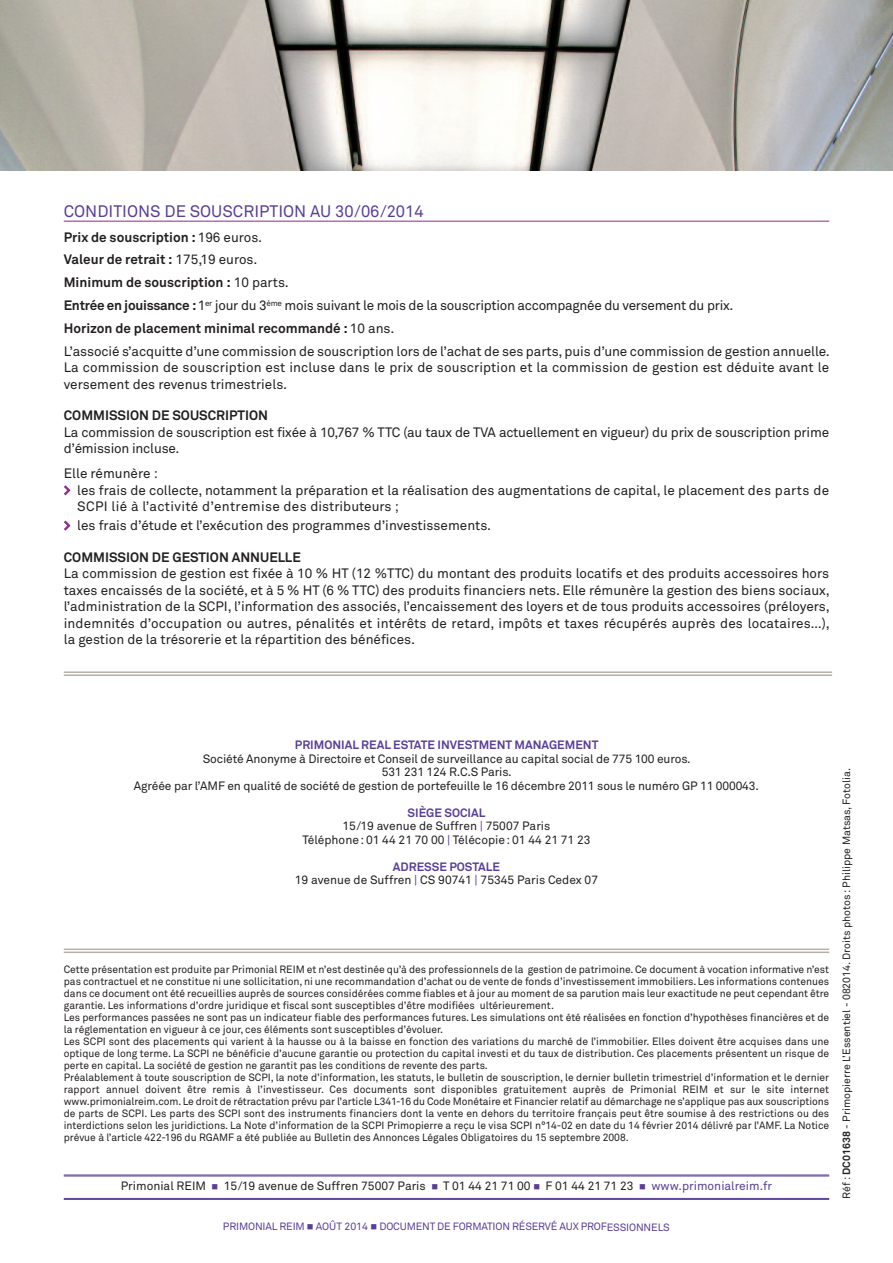
<style>
.page{position:relative;width:893px;height:1263px;background:#fff}
.page>*{position:absolute;margin:0;border:0;box-sizing:border-box;transform-origin:0 0}
.t1{font:16.5px "Akkurat";color:#593e99}
.t2{font:13.5px/16.5px "Akkurat";color:#231f20}
.t3{font:700 13.5px "Akkurat";color:#231f20}
.t4{font:13.5px "Akkurat";letter-spacing:.025em;color:#231f20}
.t5{font:12px/13.5px "Akkurat";letter-spacing:-.01em;color:#231f20;text-align:center}
.t6{font:700 12px "Akkurat";color:#593e99}
.t7{font:10.5px/12px "Akkurat";color:#231f20}
.t8{font:10.5px "Akkurat";letter-spacing:-.015em;color:#593e99}
.s1{font-weight:700}
.s2{font-weight:700;color:#90268f}
.s3{font-weight:700;color:#593e99}
.s4{color:#593e99}
</style>
<div class="page">
<hr style="left:64px;top:948px;width:765px;height:2px;background:#b6b1a3">
<hr style="left:64px;top:951px;width:765px;height:2px;background:#b6b1a3">
<hr style="left:64px;top:1175px;width:765px;height:1px;background:#593e99">
<hr style="left:64px;top:1176px;width:765px;height:1px;background:#593e99">
<hr style="left:64px;top:1198px;width:765px;height:1px;background:#593e99">
<hr style="left:64px;top:1199px;width:765px;height:1px;background:#593e99">
<img style="left:0;top:0;width:893px;height:170px">
<hr style="left:64px;top:671px;width:768px;height:2px;background:#b6b1a3">
<hr style="left:64px;top:674px;width:768px;height:2px;background:#b6b1a3">
<hr style="left:64px;top:221px;width:765px;height:1px;background:#90268f">
<h1 class="t1" style="left:64px;top:205px;width:361px">CONDITIONS DE SOUSCRIPTION AU 30/06/2014</h1>
<p class="t2" style="left:64px;top:227px;width:768px;line-height:23px"><span class="s1">Prix de souscription :</span> 196 euros.<br><span class="s1">Valeur de retrait :</span> 175,19 euros.<br><span class="s1">Minimum de souscription :</span> 10 parts.<br><span class="s1">Entrée en jouissance :</span>1<sup>er</sup> jour du 3<sup>ème</sup> mois suivant le mois de la souscription accompagnée du versement du prix.<br><span class="s1">Horizon de placement minimal recommandé :</span> 10 ans.<br>L’associé s’acquitte d’une commission de souscription lors de l’achat de ses parts,puis d’une commission de gestion annuelle.</p>
<p class="t2" style="left:64px;top:361px;width:767px">La commission de souscription est incluse dans le prix de souscription et la commission de gestion est déduite avant le versement des revenus trimestriels.</p>
<p class="t3" style="left:64px;top:411px;width:206px">COMMISSION DE SOUSCRIPTION</p>
<p class="t2" style="left:64px;top:425px;width:767px">La commission de souscription est fixée à 10,767 % TTC (au taux de TVA actuellement en vigueur) du prix de souscription prime d’émission incluse.</p>
<p class="t2" style="left:64px;top:467px;width:95px">Elle rémunère :</p>
<p class="t2" style="left:64px;top:483px;width:767px"><span class="s2">&gt;</span> les frais de collecte, notamment la préparation et la réalisation des augmentations de capital, le placement des parts de</p>
<p class="t4" style="left:77px;top:502px;width:323px">SCPI lié à l’activité d’entremise des distributeurs ;</p>
<p class="t2" style="left:64px;top:518px;width:429px"><span class="s2">&gt;</span> les frais d’étude et l’exécution des programmes d’investissements.</p>
<p class="t3" style="left:64px;top:552px;width:239px">COMMISSION DE GESTION ANNUELLE</p>
<p class="t2" style="left:64px;top:566px;width:768px;text-align:justify">La commission de gestion est fixée à 10 % HT (12 %TTC) du montant des produits locatifs et des produits accessoires hors taxes encaissés de la société, et à 5 % HT (6 % TTC) des produits financiers nets. Elle rémunère la gestion des biens sociaux, l’administration de la SCPI, l’information des associés, l’encaissement des loyers et de tous produits accessoires (préloyers, indemnités d’occupation ou autres, pénalités et intérêts de retard, impôts et taxes récupérés auprès des locataires…), la gestion de la trésorerie et la répartition des bénéfices.</p>
<p class="t6" style="left:295px;top:741px;width:305px">PRIMONIAL REAL ESTATE INVESTMENT MANAGEMENT</p>
<p class="t5" style="left:134px;top:753px;width:627px">Société Anonyme à Directoire et Conseil de surveillance au capital social de 775 100 euros.<br>531 231 124 R.C.S Paris.<br>Agréée par l’AMF en qualité de société de gestion de portefeuille le 16 décembre 2011 sous le numéro GP 11 000043.</p>
<p class="t5" style="left:302px;top:807px;width:290px"><span class="s3">SIÈGE SOCIAL<br></span>15/19 avenue de Suffren <span class="s4">|</span> 75007 Paris<br>Téléphone: 01 44 21 70 00 <span class="s4">|</span> Télécopie: 01 44 21 71 23</p>
<p class="t5" style="left:295px;top:861px;width:305px"><span class="s3">ADRESSE POSTALE<br></span>19 avenue de Suffren <span class="s4">|</span> CS 90741 <span class="s4">|</span> 75345 Paris Cedex 07</p>
<p class="t7" style="left:64px;top:965px;width:767px">Cette présentation est produite par Primonial REIM et n’est destinée qu’à des professionnels de la gestion de patrimoine. Ce document à vocation informative n’est pas contractuel et ne constitue ni une sollicitation, ni une recommandation d’achat ou de vente de fonds d’investissement immobiliers. Les informations contenues dans ce document ont été recueillies auprès de sources considérées comme fiables et à jour au moment de sa parution mais leur exactitude ne peut cependant être garantie. Les informations d’ordre juridique et fiscal sont susceptibles d’être modifiées ultérieurement.<br>Les performances passées ne sont pas un indicateur fiable des performances futures. Les simulations ont été réalisées en fonction d’hypothèses financières et de la réglementation en vigueur à ce jour, ces éléments sont susceptibles d’évoluer.<br>Les SCPI sont des placements qui varient à la hausse ou à la baisse en fonction des variations du marché de l’immobilier. Elles doivent être acquises dans une optique de long terme. La SCPI ne bénéficie d’aucune garantie ou protection du capital investi et du taux de distribution. Ces placements présentent un risque de perte en capital. La société de gestion ne garantit pas les conditions de revente des parts.<br>Préalablement à toute souscription de SCPI, la note d’information, les statuts, le bulletin de souscription, le dernier bulletin trimestriel d’information et le dernier rapport annuel doivent être remis à l’investisseur. Ces documents sont disponibles gratuitement auprès de Primonial REIM et sur le site internet www.primonialreim.com. Le droit de rétractation prévu par l’article L341-16 du Code Monétaire et Financier relatif au démarchage ne s’applique pas aux souscriptions de parts de SCPI. Les parts des SCPI sont des instruments financiers dont la vente en dehors du territoire français peut être soumise à des restrictions ou des interdictions selon les juridictions. La Note d’information de la SCPI Primopierre a reçu le visa SCPI n°14-02 en date du 14 février 2014 délivré par l’AMF. La Notice prévue à l’article 422-196 du RGAMF a été publiée au Bulletin des Annonces Légales Obligatoires du 15 septembre 2008.</p>
<p class="t5" style="left:121px;top:1181px;width:653px">Primonial REIM <span class="s4">■</span> 15/19 avenue de Suffren 75007 Paris <span class="s4">■</span> T 01 44 21 71 00 <span class="s4">■</span> F 01 44 21 71 23 <span class="s4">■ www.primonialreim.fr</span></p>
<p class="t8" style="left:223px;top:1223px;width:448px">PRIMONIAL REIM ■ AOÛT 2014 ■ DOCUMENT DE FORMATION RÉSERVÉ AUX PROFESSIONNELS</p>
<p class="t7" style="left:841px;top:1199px;width:432px;rotate:-90deg">Réf : <span class="s1">DC01638</span> - Primopierre L’Essentiel - 082014. Droits photos : Philippe Matsas, Fotolia.</p>
</div>
